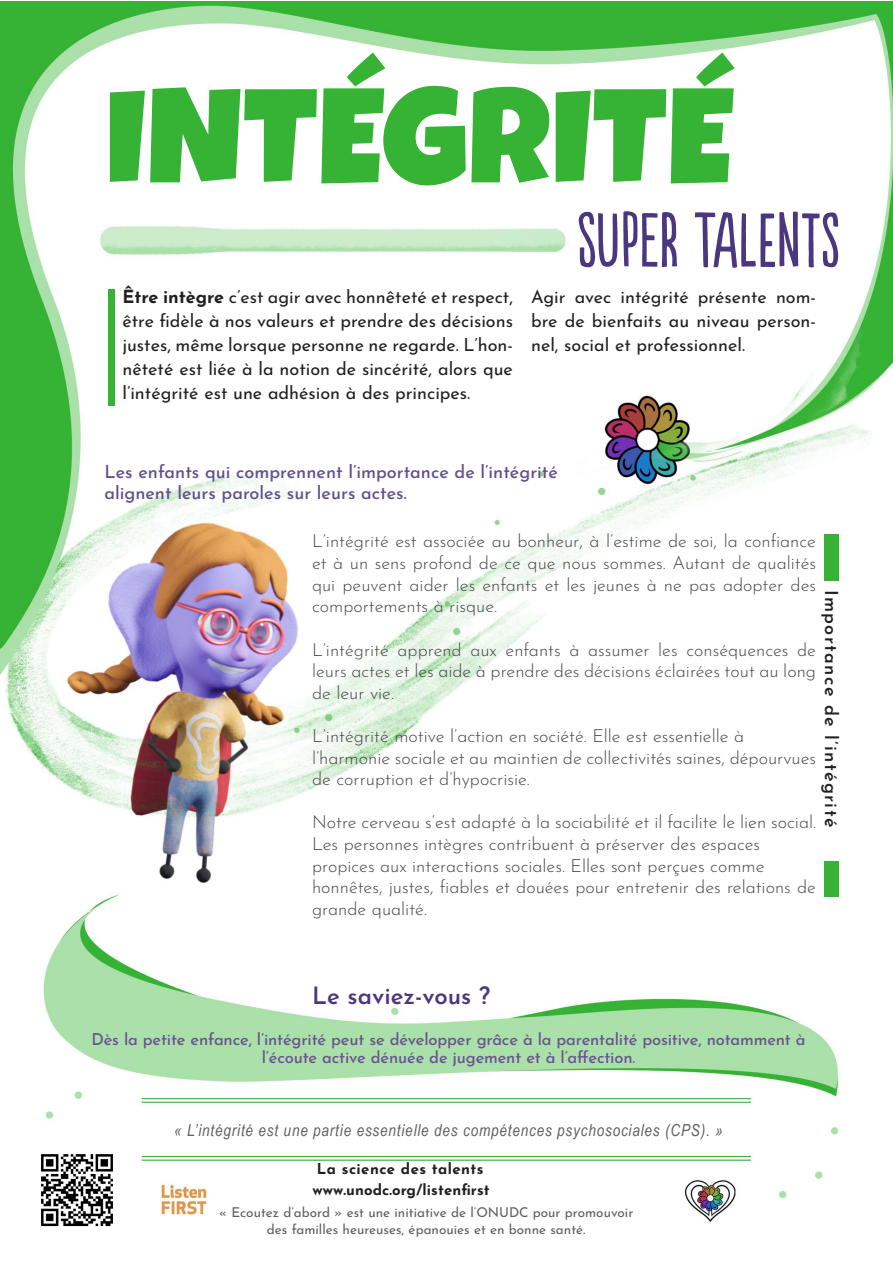
<style>
.page{position:relative;width:893px;height:1263px;background:#fff}
.page>*{position:absolute;margin:0;border:0;box-sizing:border-box;transform-origin:0 0}
.t1{font:135px "Luckiest Guy";letter-spacing:.01em;color:#36b335}
.t2{font:72px "Populaire";letter-spacing:.01em;color:#4b377f}
.t3{font:600 24px "Josefin Sans";color:#4b377f}
.t4{font:300 18px/21.6px "Josefin Sans";color:#454647;text-align:justify}
.t5{font:18px/24px "Josefin Sans";color:#231f20;text-align:justify}
.t6{font:500 18px/21.6px "Josefin Sans";color:#614f8e}
.t7{font:600 18px "Josefin Sans";letter-spacing:.075em;color:#231f20}
.t8{font:500 16.5px/18px "Josefin Sans";letter-spacing:-.01em;color:#6c5192;text-align:center}
.t9{font:italic 16.5px "Arial Narrow";letter-spacing:.05em;color:#5f5f5f}
.t10{font:700 15px "Josefin Sans";letter-spacing:.005em;color:#231f20}
.t11{font:700 15px "Josefin Sans";letter-spacing:.03em;color:#231f20}
.t12{font:13.5px/16.2px "Josefin Sans";color:#5f5f5f;text-align:center}
.s1{font-weight:700}
</style>
<div class="page">
<img style="left:0;top:1px;width:892px;height:1221px">
<img style="left:37px;top:1150px;width:79px;height:77px">
<div style="left:108px;top:289px;width:7px;height:117px;background:#36b335"></div>
<div style="left:825px;top:534px;width:14px;height:46px;background:#36b335"></div>
<div style="left:825px;top:861px;width:14px;height:35px;background:#36b335"></div>
<h1 class="t1" style="left:106px;top:89px;width:628px">INTÉGRITÉ</h1>
<h2 class="t2" style="left:577px;top:203px;width:264px">SUPER TALENTS</h2>
<p class="t5" style="left:122px;top:286px;width:392px"><span class="s1">Être intègre</span> c’est agir avec honnêteté et respect, être fidèle à nos valeurs et prendre des décisions justes, même lorsque personne ne regarde. L’hon&shy;nêteté est liée à la notion de sincérité, alors que l’intégrité est une adhésion à des principes.</p>
<p class="t5" style="left:531px;top:286px;width:287px">Agir avec intégrité présente nom&shy;bre de bienfaits au niveau person&shy;nel, social et professionnel.</p>
<p class="t6" style="left:104px;top:463px;width:455px">Les enfants qui comprennent l’importance de l’intégrité alignent leurs paroles sur leurs actes.</p>
<p class="t4" style="left:312px;top:532px;width:506px">L’intégrité est associée au bonheur, à l’estime de soi, la confiance et à un sens profond de ce que nous sommes. Autant de qualités qui peuvent aider les enfants et les jeunes à ne pas adopter des comportements à risque.</p>
<p class="t4" style="left:312px;top:640px;width:505px">L’intégrité apprend aux enfants à assumer les conséquences de leurs actes et les aide à prendre des décisions éclairées tout au long de leur vie.</p>
<p class="t4" style="left:312px;top:727px;width:505px;text-align:left">L’intégrité motive l’action en société. Elle est essentielle à l’harmonie sociale et au maintien de collectivités saines, dépourvues de corruption et d’hypocrisie.</p>
<p class="t4" style="left:312px;top:813px;width:506px;text-align:left">Notre cerveau s’est adapté à la sociabilité et il facilite le lien social.<br>Les personnes intègres contribuent à préserver des espaces propices aux interactions sociales. Elles sont perçues comme honnêtes, justes, fiables et douées pour entretenir des relations de grande qualité.</p>
<p class="t7" style="left:839px;top:590px;width:239px;rotate:90deg">Importance de l’intégrité</p>
<h3 class="t3" style="left:312px;top:985px;width:180px">Le saviez-vous ?</h3>
<p class="t8" style="left:91px;top:1031px;width:716px">Dès la petite enfance, l’intégrité peut se développer grâce à la parentalité positive, notamment à l’écoute active dénuée de jugement et à l’affection.</p>
<p class="t9" style="left:174px;top:1120px;width:550px">« L’intégrité est une partie essentielle des compétences psychosociales (CPS). »</p>
<p class="t11" style="left:317px;top:1162px;width:168px">La science des talents</p>
<p class="t10" style="left:313px;top:1183px;width:179px">www.unodc.org/listenfirst</p>
<p class="t12" style="left:219px;top:1206px;width:416px">« Ecoutez d’abord » est une initiative de l’ONUDC pour promouvoir des familles heureuses, épanouies et en bonne santé.</p>
</div>
